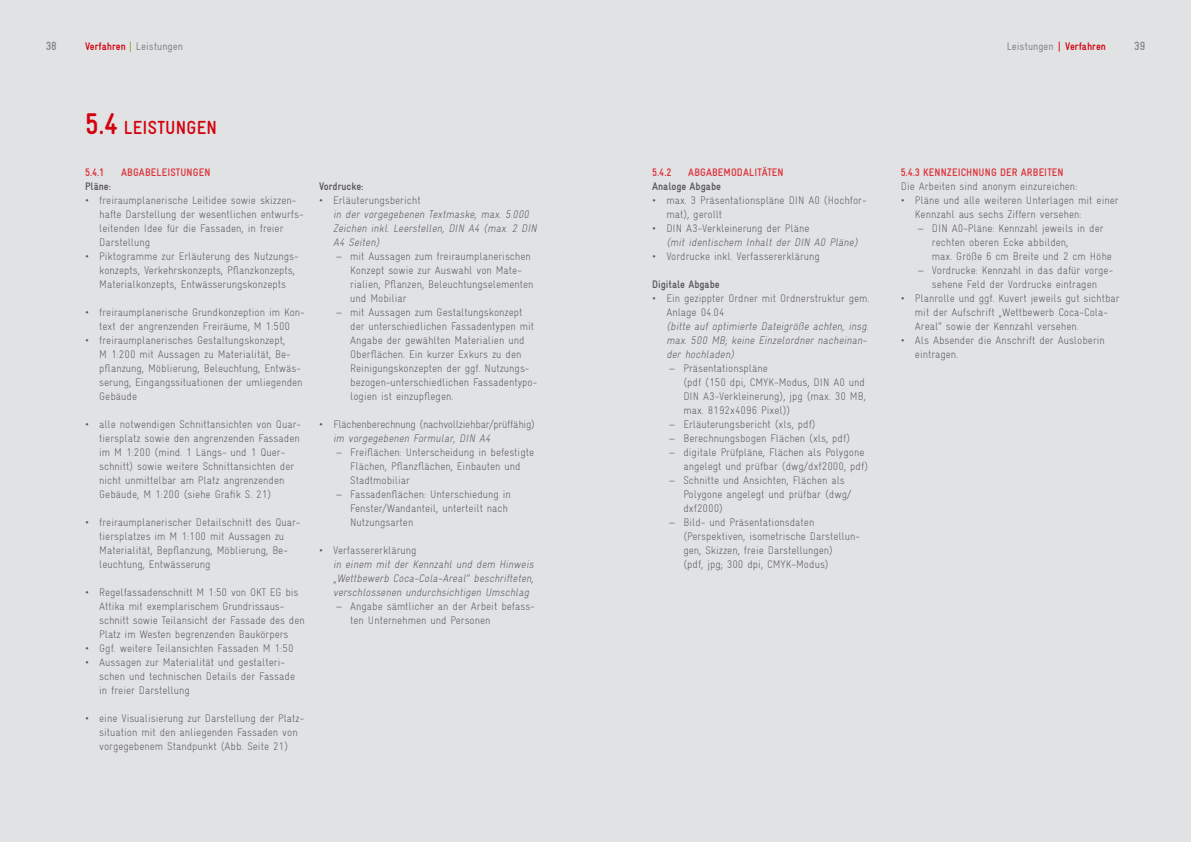
<style>
.page{position:relative;width:1191px;height:842px;background:#e1e2e3}
.page>*{position:absolute;margin:0;border:0;box-sizing:border-box;transform-origin:0 0}
.t1{font:700 19px "Gravur Condensed";letter-spacing:.01em;color:#d3010e}
.t2{font:700 12px "Gravur Condensed";color:#87888a}
.t3{font:300 11px/14px "Gravur Condensed";color:#58585a}
.t4{font:italic 300 11px/14px "Gravur Condensed";color:#58585a}
.t5{font:700 11px "Gravur Condensed";letter-spacing:.01em;color:#dc343e}
.t6{font:300 11px "Gravur Condensed";letter-spacing:-.02em;color:#58585a}
.t7{font:700 11px "Gravur Condensed";color:#58585a}
.t8{font:11px "Gravur Condensed";color:#87888a}
.s1{font-weight:700;color:#d3010e}
.s2{color:#7fa21b}
.s3{color:#d3010e}
.s4{font-size:30px}
</style>
<div class="page">
<p class="t2" style="left:46px;top:39px;width:13px">38</p>
<p class="t8" style="left:85px;top:40px;width:99px"><span class="s1">Verfahren</span> <span class="s2">|</span> Leistungen</p>
<p class="t8" style="left:1006px;top:40px;width:101px">Leistungen <span class="s3">|</span> <span class="s1">Verfahren</span></p>
<p class="t2" style="left:1134px;top:39px;width:13px">39</p>
<h1 class="t1" style="left:85px;top:117px;width:133px"><span class="s4">5.4</span> LEISTUNGEN</h1>
<p class="t5" style="left:85px;top:166px;width:21px">5.4.1</p>
<p class="t5" style="left:121px;top:166px;width:91px">ABGABELEISTUNGEN</p>
<p class="t7" style="left:85px;top:180px;width:27px">Pläne:</p>
<p class="t3" style="left:99px;top:193px;width:206px;text-indent:-14px">• freiraumplanerische Leitidee sowie skizzen&shy;hafte Darstellung der wesentlichen entwurfs&shy;leitenden Idee für die Fassaden, in freier Darstellung</p>
<p class="t3" style="left:99px;top:249px;width:201px;text-indent:-14px">• Piktogramme zur Erläuterung des Nutzungs&shy;konzepts, Verkehrskonzepts, Pflanzkonzepts,<br>Materialkonzepts, Entwässerungskonzepts</p>
<p class="t3" style="left:85px;top:305px;width:221px;text-align:center">• freiraumplanerische Grundkonzeption im Kon&shy;text der angrenzenden Freiräume, M 1:500</p>
<p class="t3" style="left:99px;top:333px;width:205px;text-indent:-14px">• freiraumplanerisches Gestaltungskonzept,<br>M 1:200 mit Aussagen zu Materialität, Be&shy;pflanzung, Möblierung, Beleuchtung, Entwäs&shy;serung, Eingangssituationen der umliegenden Gebäude</p>
<p class="t3" style="left:99px;top:417px;width:203px;text-indent:-14px">• alle notwendigen Schnittansichten von Quar&shy;tiersplatz sowie den angrenzenden Fassaden im M 1:200 (mind. 1 Längs- und 1 Quer&shy;schnitt) sowie weitere Schnittansichten der nicht unmittelbar am Platz angrenzenden Gebäude, M 1:200 (siehe Grafik S. 21)</p>
<p class="t3" style="left:99px;top:515px;width:203px;text-indent:-14px">• freiraumplanerischer Detailschnitt des Quar&shy;tiersplatzes im M 1:100 mit Aussagen zu Materialität, Bepflanzung, Möblierung, Be&shy;leuchtung, Entwässerung</p>
<p class="t3" style="left:99px;top:585px;width:207px;text-indent:-14px">• Regelfassadenschnitt M 1:50 von OKT EG bis Attika mit exemplarischem Grundrissaus&shy;schnitt sowie Teilansicht der Fassade des den Platz im Westen begrenzenden Baukörpers</p>
<p class="t3" style="left:85px;top:641px;width:210px">• Ggf. weitere Teilansichten Fassaden M 1:50</p>
<p class="t3" style="left:99px;top:655px;width:197px;text-indent:-14px">• Aussagen zur Materialität und gestalteri&shy;schen und technischen Details der Fassade in freier Darstellung</p>
<p class="t3" style="left:99px;top:711px;width:207px;text-indent:-14px">• eine Visualisierung zur Darstellung der Platz&shy;situation mit den anliegenden Fassaden von vorgegebenem Standpunkt (Abb. Seite 21)</p>
<p class="t7" style="left:319px;top:180px;width:46px">Vordrucke:</p>
<p class="t3" style="left:319px;top:193px;width:103px">• Erläuterungsbericht</p>
<p class="t4" style="left:333px;top:207px;width:207px">in der vorgegebenen Textmaske, max. 5.000<br>Zeichen inkl. Leerstellen, DIN A4 (max. 2 DIN<br>A4 Seiten)</p>
<p class="t3" style="left:350px;top:249px;width:185px;text-indent:-14px">— mit Aussagen zum freiraumplanerischen Konzept sowie zur Auswahl von Mate&shy;rialien, Pflanzen, Beleuchtungselementen und Mobiliar</p>
<p class="t3" style="left:350px;top:305px;width:189px;text-indent:-14px">— mit Aussagen zum Gestaltungskonzept der unterschiedlichen Fassadentypen mit Angabe der gewählten Materialien und Oberflächen. Ein kurzer Exkurs zu den Reinigungskonzepten der ggf. Nutzungs&shy;bezogen-unterschiedlichen Fassadentypo&shy;logien ist einzupflegen.</p>
<p class="t6" style="left:319px;top:418px;width:217px">• Flächenberechnung (nachvollziehbar/prüffähig)</p>
<p class="t4" style="left:333px;top:431px;width:161px">im vorgegebenen Formular, DIN A4</p>
<p class="t3" style="left:350px;top:445px;width:185px;text-indent:-14px">— Freiflächen: Unterscheidung in befestigte<br>Flächen, Pflanzflächen, Einbauten und<br>Stadtmobiliar</p>
<p class="t3" style="left:350px;top:487px;width:162px;text-indent:-14px">— Fassadenflächen: Unterschiedung in<br>Fenster/Wandanteil, unterteilt nach<br>Nutzungsarten</p>
<p class="t3" style="left:319px;top:543px;width:99px">• Verfassererklärung</p>
<p class="t4" style="left:333px;top:557px;width:204px;text-align:justify">in einem mit der Kennzahl und dem Hinweis „Wettbewerb Coca-Cola-Areal“ beschrifteten, verschlossenen undurchsichtigen Umschlag</p>
<p class="t3" style="left:350px;top:599px;width:186px;text-indent:-14px">— Angabe sämtlicher an der Arbeit befass&shy;ten Unternehmen und Personen</p>
<p class="t5" style="left:652px;top:166px;width:21px">5.4.2</p>
<p class="t5" style="left:688px;top:166px;width:97px">ABGABEMODALITÄTEN</p>
<p class="t7" style="left:652px;top:180px;width:70px">Analoge Abgabe</p>
<p class="t3" style="left:666px;top:193px;width:202px;text-indent:-14px">• max. 3 Präsentationspläne DIN A0 (Hochfor&shy;mat), gerollt</p>
<p class="t3" style="left:652px;top:221px;width:159px">• DIN A3-Verkleinerung der Pläne</p>
<p class="t4" style="left:666px;top:235px;width:195px">(mit identischem Inhalt der DIN A0 Pläne)</p>
<p class="t3" style="left:652px;top:249px;width:169px">• Vordrucke inkl. Verfassererklärung</p>
<p class="t7" style="left:652px;top:278px;width:69px">Digitale Abgabe</p>
<p class="t3" style="left:666px;top:291px;width:204px;text-indent:-14px">• Ein gezippter Ordner mit Ordnerstruktur gem.<br>Anlage 04.04</p>
<p class="t4" style="left:666px;top:319px;width:206px">(bitte auf optimierte Dateigröße achten, insg. max. 500 MB; keine Einzelordner nacheinan&shy;der hochladen)</p>
<p class="t3" style="left:683px;top:361px;width:184px;text-indent:-14px">— Präsentationspläne<br>(pdf (150 dpi, CMYK-Modus, DIN A0 und<br>DIN A3-Verkleinerung), jpg (max. 30 MB, max. 8192x4096 Pixel))</p>
<p class="t3" style="left:669px;top:417px;width:148px">— Erläuterungsbericht (xls, pdf)</p>
<p class="t3" style="left:669px;top:431px;width:182px">— Berechnungsbogen Flächen (xls, pdf)</p>
<p class="t3" style="left:683px;top:445px;width:186px;text-indent:-14px">— digitale Prüfpläne, Flächen als Polygone angelegt und prüfbar (dwg/dxf2000, pdf)</p>
<p class="t3" style="left:683px;top:473px;width:169px;text-indent:-14px">— Schnitte und Ansichten, Flächen als<br>Polygone angelegt und prüfbar (dwg/ dxf2000)</p>
<p class="t3" style="left:683px;top:515px;width:178px;text-indent:-14px">— Bild- und Präsentationsdaten (Perspektiven, isometrische Darstellun&shy;gen, Skizzen, freie Darstellungen)<br>(pdf, jpg; 300 dpi, CMYK-Modus)</p>
<p class="t5" style="left:900px;top:166px;width:164px">5.4.3 KENNZEICHNUNG DER ARBEITEN</p>
<p class="t3" style="left:900px;top:179px;width:178px">Die Arbeiten sind anonym einzureichen:</p>
<p class="t3" style="left:915px;top:193px;width:205px;text-indent:-14px">• Pläne und alle weiteren Unterlagen mit einer<br>Kennzahl aus sechs Ziffern versehen:</p>
<p class="t3" style="left:932px;top:221px;width:181px;text-indent:-14px">— DIN A0-Pläne: Kennzahl jeweils in der rechten oberen Ecke abbilden,<br>max. Größe 6 cm Breite und 2 cm Höhe</p>
<p class="t3" style="left:917px;top:263px;width:197px;text-align:center">— Vordrucke: Kennzahl in das dafür vorge&shy;sehene Feld der Vordrucke eintragen</p>
<p class="t3" style="left:915px;top:291px;width:206px;text-indent:-14px">• Planrolle und ggf. Kuvert jeweils gut sichtbar mit der Aufschrift „Wettbewerb Coca-Cola-<br>Areal“ sowie der Kennzahl versehen.</p>
<p class="t3" style="left:915px;top:333px;width:191px;text-indent:-14px">• Als Absender die Anschrift der Ausloberin eintragen.</p>
</div>
